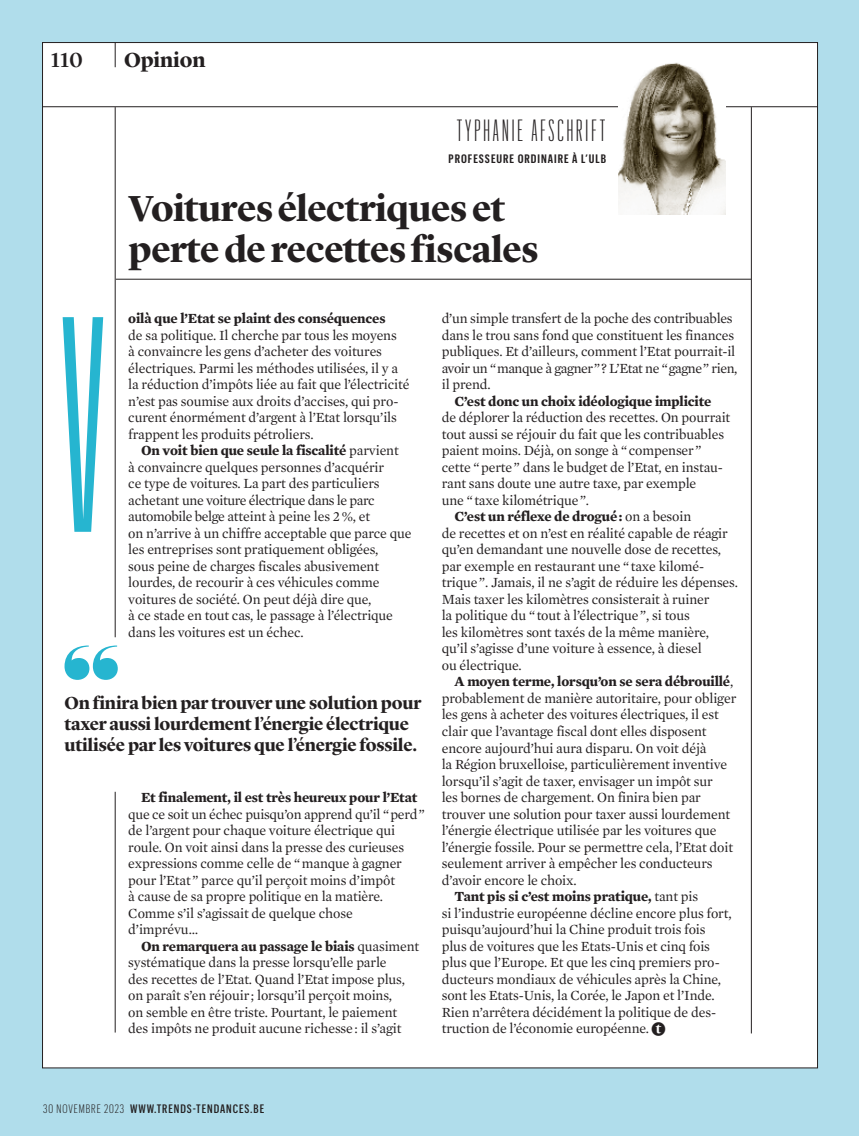
<style>
.page{position:relative;width:859px;height:1136px;background:#fff}
.page>*{position:absolute;margin:0;border:0;box-sizing:border-box;transform-origin:0 0}
.t1{font:300px "Graphik XXXX Cond";color:#26b5d0}
.t2{font:700 37.5px/40.5px "Lyon Display";letter-spacing:-.015em;color:#231f20}
.t3{font:300 30px "Graphik XXX Cond";letter-spacing:.1em;color:#231f20}
.t4{font:700 21px "Lyon Display";letter-spacing:-.005em;color:#231f20}
.t5{font:500 21px "Lyon Display";color:#231f20}
.t6{font:700 18px/21px "Lyon Display";letter-spacing:-.015em;color:#231f20}
.t7{font:14.25px/16.5px "Mercury Text G1";letter-spacing:-.01em;color:#231f20}
.t8{font:700 14.25px "Mercury Text G1";letter-spacing:-.01em;color:#231f20}
.t9{font:500 12px "Graphik X Cond";letter-spacing:.075em;color:#231f20}
.t10{font:600 12px "Graphik X Cond";letter-spacing:.08em;color:#231f20}
.s1{font-weight:700}
.s2{font-weight:400}
.s3{font-family:"Final Trends";font-size:13.5px}
.s4{font-weight:300}
</style>
<div class="page">
<div style="left:0;top:0;width:859px;height:1135px;background:#b0ddeb"></div>
<div style="left:43px;top:43px;width:774px;height:1024px;background:#fff"></div>
<hr style="left:42px;top:106px;width:776px;height:1px;background:#231f20">
<svg style="left:115px;top:43px;width:1px;height:24px"></svg>
<hr style="left:115px;top:107px;width:1px;height:530px;background:#231f20">
<hr style="left:115px;top:791px;width:1px;height:241px;background:#231f20">
<hr style="left:751px;top:107px;width:1px;height:926px;background:#231f20">
<img style="left:618px;top:62px;width:107px;height:153px">
<hr style="left:116px;top:279px;width:635px;height:1px;background:#231f20">
<svg style="left:65px;top:645px;width:53px;height:34px"></svg>
<h3 class="t5" style="left:51px;top:44px;width:33px">110</h3>
<h3 class="t4" style="left:124px;top:44px;width:83px">Opinion</h3>
<h3 class="t3" style="left:457px;top:114px;width:150px">TYPHANIE AFSCHRIFT</h3>
<p class="t10" style="left:449px;top:150px;width:159px">PROFESSEURE ORDINAIRE À L’ULB</p>
<h2 class="t2" style="left:129px;top:185px;width:412px">Voitures électriques et perte de recettes fiscales</h2>
<h1 class="t1" style="left:60px;top:266px;width:47px">V</h1>
<p class="t8" style="left:128px;top:307px;width:259px">oilà que l’Etat se plaint des conséquences</p>
<p class="t7" style="left:128px;top:326px;width:283px">de sa politique. Il cherche par tous les moyens<br>à convaincre les gens d’acheter des voitures électriques. Parmi les méthodes utilisées, il y a la réduction d’impôts liée au fait que l’électricité n’est pas soumise aux droits d’accises, qui pro&shy;curent énormément d’argent à l’Etat lorsqu’ils frappent les produits pétroliers.</p>
<p class="t7" style="left:128px;top:441px;width:285px;text-indent:13px"><span class="s1">On voit bien que seule la fiscalité</span> parvient<br>à convaincre quelques personnes d’acquérir<br>ce type de voitures. La part des particuliers achetant une voiture électrique dans le parc automobile belge atteint à peine les 2 %, et<br>on n’arrive à un chiffre acceptable que parce que les entreprises sont pratiquement obligées,<br>sous peine de charges fiscales abusivement lourdes, de recourir à ces véhicules comme voitures de société. On peut déjà dire que,<br>à ce stade en tout cas, le passage à l’électrique dans les voitures est un échec.</p>
<p class="t6" style="left:65px;top:690px;width:358px">On finira bien par trouver une solution pour taxer aussi lourdement l’énergie électrique utilisée par les voitures que l’énergie fossile.</p>
<p class="t8" style="left:141px;top:786px;width:278px">Et finalement, il est très heureux pour l’Etat</p>
<p class="t7" style="left:128px;top:804px;width:298px">que ce soit un échec puisqu’on apprend qu’il “ perd ” de l’argent pour chaque voiture électrique qui roule. On voit ainsi dans la presse des curieuses expressions comme celle de “ manque à gagner pour l’Etat ” parce qu’il perçoit moins d’impôt<br>à cause de sa propre politique en la matière.<br>Comme s’il s’agissait de quelque chose d’imprévu…</p>
<p class="t7" style="left:128px;top:936px;width:292px;text-indent:13px"><span class="s1">On remarquera au passage le biais</span> quasiment systématique dans la presse lorsqu’elle parle<br>des recettes de l’Etat. Quand l’Etat impose plus, on paraît s’en réjouir ; lorsqu’il perçoit moins,<br>on semble en être triste. Pourtant, le paiement des impôts ne produit aucune richesse : il s’agit</p>
<p class="t7" style="left:442px;top:309px;width:297px">d’un simple transfert de la poche des contribuables dans le trou sans fond que constituent les finances publiques. Et d’ailleurs, comment l’Etat pourrait-il avoir un “ manque à gagner ” ? L’Etat ne “ gagne ” rien, il prend.</p>
<p class="t8" style="left:454px;top:390px;width:258px">C’est donc un choix idéologique implicite</p>
<p class="t7" style="left:442px;top:408px;width:290px">de déplorer la réduction des recettes. On pourrait</p>
<p class="t7" style="left:442px;top:425px;width:284px">tout aussi se réjouir du fait que les contribuables</p>
<p class="t7" style="left:442px;top:441px;width:261px">paient moins. Déjà, on songe à “ compenser ”</p>
<p class="t7" style="left:442px;top:458px;width:283px">cette “ perte ” dans le budget de l’Etat, en instau-</p>
<p class="t7" style="left:442px;top:474px;width:256px">rant sans doute une autre taxe, par exemple</p>
<p class="t7" style="left:442px;top:491px;width:149px">une “ taxe kilométrique ”.</p>
<p class="t8" style="left:454px;top:505px;width:238px">C’est un réflexe de drogué : <span class="s2">on a besoin</span></p>
<p class="t7" style="left:442px;top:524px;width:288px">de recettes et on n’est en réalité capable de réagir</p>
<p class="t7" style="left:442px;top:540px;width:281px">qu’en demandant une nouvelle dose de recettes,</p>
<p class="t7" style="left:442px;top:557px;width:264px">par exemple en restaurant une “ taxe kilomé-</p>
<p class="t7" style="left:442px;top:573px;width:298px">trique ”. Jamais, il ne s’agit de réduire les dépenses.</p>
<p class="t7" style="left:442px;top:590px;width:269px">Mais taxer les kilomètres consisterait à ruiner</p>
<p class="t7" style="left:442px;top:606px;width:250px">la politique du “ tout à l’électrique ”, si tous</p>
<p class="t7" style="left:442px;top:623px;width:269px">les kilomètres sont taxés de la même manière,</p>
<p class="t7" style="left:442px;top:639px;width:262px">qu’il s’agisse d’une voiture à essence, à diesel</p>
<p class="t7" style="left:442px;top:656px;width:81px">ou électrique.</p>
<p class="t8" style="left:454px;top:670px;width:280px">A moyen terme, lorsqu’on se sera débrouillé<span class="s2">,</span></p>
<p class="t7" style="left:442px;top:689px;width:296px">probablement de manière autoritaire, pour obliger</p>
<p class="t7" style="left:442px;top:705px;width:278px">les gens à acheter des voitures électriques, il est</p>
<p class="t7" style="left:442px;top:722px;width:266px">clair que l’avantage fiscal dont elles disposent</p>
<p class="t7" style="left:442px;top:738px;width:266px">encore aujourd’hui aura disparu. On voit déjà</p>
<p class="t7" style="left:442px;top:755px;width:287px">la Région bruxelloise, particulièrement inventive</p>
<p class="t7" style="left:442px;top:771px;width:272px">lorsqu’il s’agit de taxer, envisager un impôt sur</p>
<p class="t7" style="left:442px;top:788px;width:261px">les bornes de chargement. On finira bien par</p>
<p class="t7" style="left:442px;top:804px;width:290px">trouver une solution pour taxer aussi lourdement</p>
<p class="t7" style="left:442px;top:821px;width:276px">l’énergie électrique utilisée par les voitures que</p>
<p class="t7" style="left:442px;top:837px;width:293px">l’énergie fossile. Pour se permettre cela, l’Etat doit</p>
<p class="t7" style="left:442px;top:854px;width:272px">seulement arriver à empêcher les conducteurs</p>
<p class="t7" style="left:442px;top:870px;width:137px">d’avoir encore le choix.</p>
<p class="t8" style="left:454px;top:885px;width:245px">Tant pis si c’est moins pratique, <span class="s2">tant pis</span></p>
<p class="t7" style="left:442px;top:903px;width:291px">si l’industrie européenne décline encore plus fort,</p>
<p class="t7" style="left:442px;top:920px;width:265px">puisqu’aujourd’hui la Chine produit trois fois</p>
<p class="t7" style="left:442px;top:936px;width:270px">plus de voitures que les Etats-Unis et cinq fois</p>
<p class="t7" style="left:442px;top:953px;width:280px">plus que l’Europe. Et que les cinq premiers pro-</p>
<p class="t7" style="left:442px;top:969px;width:281px">ducteurs mondiaux de véhicules après la Chine,</p>
<p class="t7" style="left:442px;top:986px;width:274px">sont les Etats-Unis, la Corée, le Japon et l’Inde.</p>
<p class="t7" style="left:442px;top:1002px;width:276px">Rien n’arrêtera décidément la politique de des-</p>
<p class="t7" style="left:442px;top:1019px;width:225px">truction de l’économie européenne. <span class="s3">z</span></p>
<p class="t9" style="left:43px;top:1099px;width:222px"><span class="s4">30 NOVEMBRE 2023</span> WWW.TRENDS-TENDANCES.BE</p>
</div>
